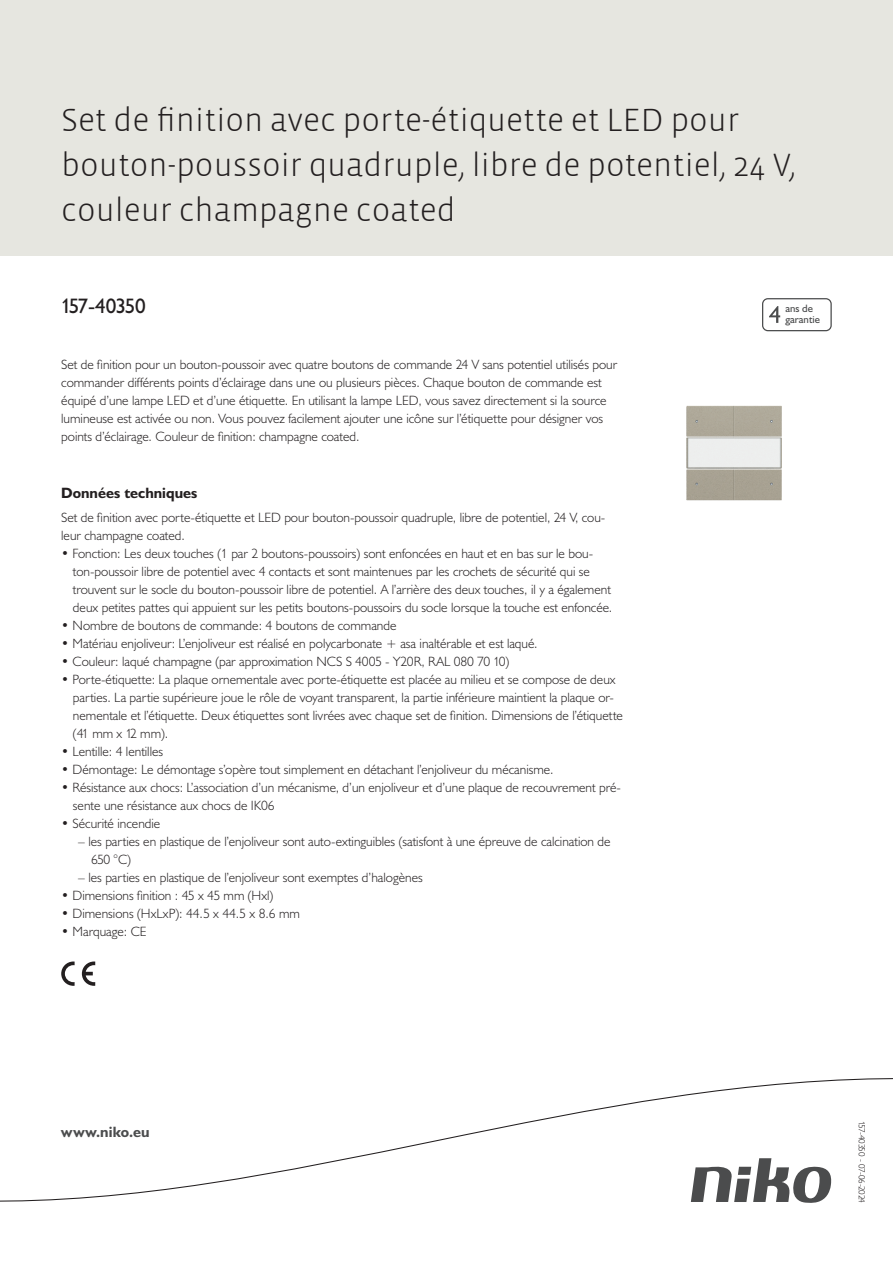
<style>
.page{position:relative;width:893px;height:1263px;background:#fff}
.page>*{position:absolute;margin:0;border:0;box-sizing:border-box;transform-origin:0 0}
.Title_datasheets{font:300 33px/45px "Vista Sans";color:#231f20}
.Article_number{font:21px "Humanist 521 BT";letter-spacing:-.05em;color:#231f20}
.Titles_parts{font:700 15px "Humanist 521 BT";color:#231f20}
.titel_afbeelding{font:700 15px "Humanist 521 BT";letter-spacing:.005em;color:#4b4c4d}
.USP_Bullets{font:300 13.5px/18px "Humanist 521 BT";color:#231f20}
.Platte_tekst_CAB{font:300 13.5px/18px "Humanist 521 BT";color:#231f20}
.USP_Bullets_level_2{font:300 13.5px/18px "Humanist 521 BT";color:#231f20}
.t1{font:10.8px/10.8px "Humanist 521 BT";color:#4b4c4d}
.Revision{font:300 9px "Humanist 521 BT";letter-spacing:-.05em;color:#231f20}
</style>
<div class="page">
<div style="left:0;top:0;width:893px;height:255px;background:#e6e6e0"></div>
<svg style="left:82px;top:961px;width:13px;height:25px"></svg>
<svg style="left:61px;top:961px;width:14px;height:25px"></svg>
<svg style="left:762px;top:298px;width:70px;height:33px"></svg>
<svg style="left:0;top:1078px;width:893px;height:125px"></svg>
<img style="left:686px;top:405px;width:96px;height:96px">
<p class="Title_datasheets" style="left:61px;top:98px;width:736px">Set de finition avec porte-étiquette et LED pour bouton-poussoir quadruple, libre de potentiel, 24 V, couleur champagne coated</p>
<p class="Article_number" style="left:61px;top:293px;width:86px">157-40350</p>
<p class="t1" style="left:785px;top:303px;width:36px">ans de garantie</p>
<p class="Platte_tekst_CAB" style="left:61px;top:355px;width:557px">Set de finition pour un bouton-poussoir avec quatre boutons de commande 24 V sans potentiel utilisés pour commander différents points d’éclairage dans une ou plusieurs pièces. Chaque bouton de commande est équipé d’une lampe LED et d’une étiquette. En utilisant la lampe LED, vous savez directement si la source lumineuse est activée ou non. Vous pouvez facilement ajouter une icône sur l’étiquette pour désigner vos points d’éclairage. Couleur de finition: champagne coated.</p>
<p class="Titles_parts" style="left:61px;top:483px;width:138px">Données techniques</p>
<p class="Platte_tekst_CAB" style="left:61px;top:508px;width:546px">Set de finition avec porte-étiquette et LED pour bouton-poussoir quadruple, libre de potentiel, 24 V, cou&shy;leur champagne coated.</p>
<p class="USP_Bullets" style="left:73px;top:544px;width:541px;text-indent:-12px">• Fonction: Les deux touches (1 par 2 boutons-poussoirs) sont enfoncées en haut et en bas sur le bou&shy;ton-poussoir libre de potentiel avec 4 contacts et sont maintenues par les crochets de sécurité qui se trouvent sur le socle du bouton-poussoir libre de potentiel. A l’arrière des deux touches, il y a également deux petites pattes qui appuient sur les petits boutons-poussoirs du socle lorsque la touche est enfoncée.</p>
<p class="USP_Bullets" style="left:61px;top:616px;width:337px">• Nombre de boutons de commande: 4 boutons de commande</p>
<p class="USP_Bullets" style="left:61px;top:634px;width:478px">• Matériau enjoliveur: L’enjoliveur est réalisé en polycarbonate + asa inaltérable et est laqué.</p>
<p class="USP_Bullets" style="left:61px;top:652px;width:450px">• Couleur: laqué champagne (par approximation NCS S 4005 - Y20R, RAL 080 70 10)</p>
<p class="USP_Bullets" style="left:73px;top:670px;width:552px;text-indent:-12px">• Porte-étiquette: La plaque ornementale avec porte-étiquette est placée au milieu et se compose de deux parties. La partie supérieure joue le rôle de voyant transparent, la partie inférieure maintient la plaque or&shy;nementale et l’étiquette. Deux étiquettes sont livrées avec chaque set de finition. Dimensions de l’étiquette (41 mm x 12 mm).</p>
<p class="USP_Bullets" style="left:61px;top:742px;width:104px">• Lentille: 4 lentilles</p>
<p class="USP_Bullets" style="left:61px;top:760px;width:494px">• Démontage: Le démontage s’opère tout simplement en détachant l’enjoliveur du mécanisme.</p>
<p class="USP_Bullets" style="left:73px;top:778px;width:550px;text-indent:-12px">• Résistance aux chocs: L’association d’un mécanisme, d’un enjoliveur et d’une plaque de recouvrement pré&shy;sente une résistance aux chocs de IK06</p>
<p class="USP_Bullets" style="left:61px;top:814px;width:101px">• Sécurité incendie</p>
<p class="USP_Bullets_level_2" style="left:91px;top:832px;width:521px;text-indent:-13px">– les parties en plastique de l’enjoliveur sont auto-extinguibles (satisfont à une épreuve de calcination de<br>650 °C)</p>
<p class="USP_Bullets_level_2" style="left:78px;top:868px;width:346px">– les parties en plastique de l’enjoliveur sont exemptes d’halogènes</p>
<p class="USP_Bullets" style="left:61px;top:886px;width:214px">• Dimensions finition : 45 x 45 mm (Hxl)</p>
<p class="USP_Bullets" style="left:61px;top:904px;width:240px">• Dimensions (HxLxP): 44.5 x 44.5 x 8.6 mm</p>
<p class="USP_Bullets" style="left:61px;top:922px;width:87px">• Marquage: CE</p>
<p class="titel_afbeelding" style="left:61px;top:1122px;width:90px">www.niko.eu</p>
<p class="Revision" style="left:868px;top:1121px;width:83px;rotate:90deg">157-40350 - 07-06-2024</p>
</div>
